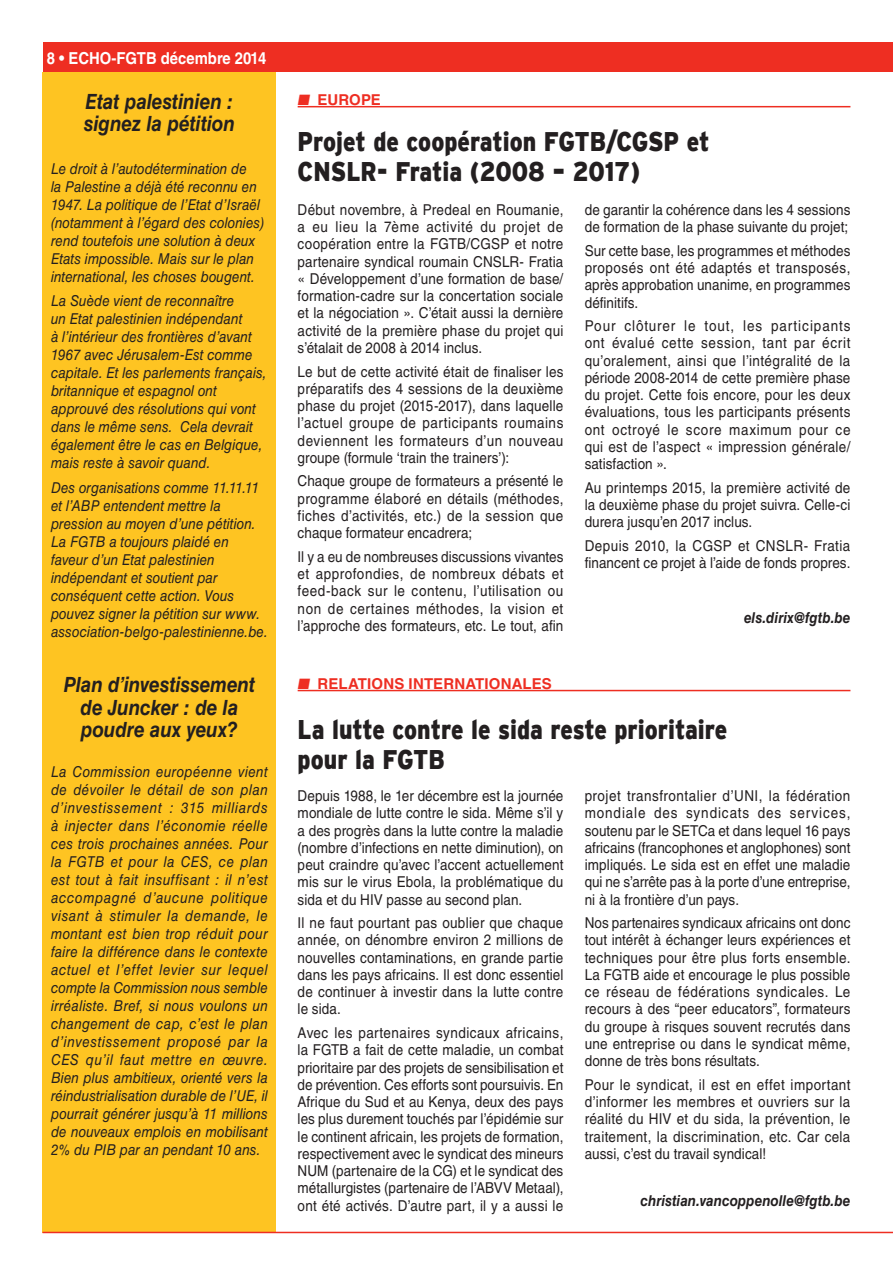
<style>
.page{position:relative;width:893px;height:1263px;background:#fff}
.page>*{position:absolute;margin:0;border:0;box-sizing:border-box;transform-origin:0 0}
.TITEL_18_20{font:900 27px "Interstate";color:#231f20;scale:.85 1}
.KADERTEKST_10_12{font:italic 700 21px/22.5px "Helvetica LT Std";letter-spacing:-.005em;color:#231f20;scale:.9 1}
.t1{font:700 16.5px "Helvetica LT Std";color:#fff;scale:.9 1}
.BODY_ECHO_10_12{font:15px/17.2px "Helvetica LT Std";letter-spacing:.005em;color:#231f20;text-align:justify;scale:.9 1}
.KADERTEKST_10_12-2{font:italic 15px/18px "Helvetica LT Std";color:#231f20;scale:.9 1}
.BODY_ECHO_10_12-2{font:italic 700 15px "Helvetica LT Std";color:#231f20;scale:.9 1}
.t2{font:700 15px "Helvetica LT Std";letter-spacing:.01em;color:#ee2e22}
</style>
<div class="page">
<div style="left:43px;top:43px;width:850px;height:29px;background:#ee2e22"></div>
<div style="left:43px;top:72px;width:233px;height:1161px;background:#fec422"></div>
<hr style="left:43px;top:1232px;width:850px;height:1px;background:#ee2e22">
<hr style="left:298px;top:106px;width:552px;height:1px;background:#ee2e22">
<hr style="left:298px;top:690px;width:552px;height:1px;background:#ee2e22">
<p class="t1" style="left:47px;top:48px;width:246px">8 • ECHO-FGTB décembre 2014</p>
<p class="KADERTEKST_10_12" style="left:84px;top:90px;width:169px">Etat palestinien : signez la pétition</p>
<p class="KADERTEKST_10_12-2" style="left:51px;top:160px;width:238px">Le droit à l’autodétermination de<br>la Palestine a déjà été reconnu en 1947. La politique de l’Etat d’Israël (notamment à l’égard des colonies) rend toutefois une solution à deux Etats impossible. Mais sur le plan international, les choses bougent.</p>
<p class="KADERTEKST_10_12-2" style="left:51px;top:292px;width:241px">La Suède vient de reconnaître<br>un Etat palestinien indépendant<br>à l’intérieur des frontières d’avant<br>1967 avec Jérusalem-Est comme capitale. Et les parlements français, britannique et espagnol ont approuvé des résolutions qui vont dans le même sens. Cela devrait également être le cas en Belgique, mais reste à savoir quand.</p>
<p class="KADERTEKST_10_12-2" style="left:51px;top:478px;width:242px">Des organisations comme 11.11.11 et l’ABP entendent mettre la pression au moyen d’une pétition.<br>La FGTB a toujours plaidé en faveur d’un Etat palestinien indépendant et soutient par conséquent cette action. Vous pouvez signer la pétition sur www. association-belgo-palestinienne.be.</p>
<p class="KADERTEKST_10_12" style="left:64px;top:673px;width:214px;text-align:center">Plan d’investissement de Juncker : de la poudre aux yeux?</p>
<p class="KADERTEKST_10_12-2" style="left:51px;top:763px;width:242px;text-align:justify">La Commission européenne vient de dévoiler le détail de son plan d’investissement : 315 milliards à injecter dans l’économie réelle ces trois prochaines années. Pour la FGTB et pour la CES, ce plan est tout à fait insuffisant : il n’est accompagné d’aucune politique visant à stimuler la demande, le montant est bien trop réduit pour faire la différence dans le contexte actuel et l’effet levier sur lequel compte la Commission nous semble irréaliste. Bref, si nous voulons un changement de cap, c’est le plan d’investissement proposé par la CES qu’il faut mettre en œuvre.<br>Bien plus ambitieux, orienté vers la réindustrialisation durable de l’UE, il pourrait générer jusqu’à 11 millions de nouveaux emplois en mobilisant 2% du PIB par an pendant 10 ans.</p>
<p class="t2" style="left:298px;top:90px;width:85px">■ EUROPE</p>
<p class="TITEL_18_20" style="left:298px;top:126px;width:486px">Projet de coopération FGTB/CGSP et</p>
<p class="TITEL_18_20" style="left:298px;top:156px;width:405px">CNSLR- Fratia (2008 – 2017)</p>
<p class="BODY_ECHO_10_12" style="left:298px;top:201px;width:297px">Début novembre, à Predeal en Roumanie, a eu lieu la 7ème activité du projet de coopération entre la FGTB/CGSP et notre partenaire syndical roumain CNSLR- Fratia « Développement d’une formation de base/ formation-cadre sur la concertation sociale et la négociation ». C’était aussi la dernière activité de la première phase du projet qui s’étalait de 2008 à 2014 inclus.</p>
<p class="BODY_ECHO_10_12" style="left:298px;top:363px;width:297px">Le but de cette activité était de finaliser les préparatifs des 4 sessions de la deuxième phase du projet (2015-2017), dans laquelle l’actuel groupe de participants roumains deviennent les formateurs d’un nouveau groupe (formule ‘train the trainers’):</p>
<p class="BODY_ECHO_10_12" style="left:298px;top:472px;width:297px">Chaque groupe de formateurs a présenté le programme élaboré en détails (méthodes, fiches d’activités, etc.) de la session que chaque formateur encadrera;</p>
<p class="BODY_ECHO_10_12" style="left:298px;top:548px;width:297px">Il y a eu de nombreuses discussions vivantes et approfondies, de nombreux débats et feed-back sur le contenu, l’utilisation ou non de certaines méthodes, la vision et l’approche des formateurs, etc. Le tout, afin</p>
<p class="BODY_ECHO_10_12" style="left:585px;top:201px;width:297px">de garantir la cohérence dans les 4 sessions de formation de la phase suivante du projet;</p>
<p class="BODY_ECHO_10_12" style="left:585px;top:242px;width:297px">Sur cette base, les programmes et méthodes proposés ont été adaptés et transposés, après approbation unanime, en programmes définitifs.</p>
<p class="BODY_ECHO_10_12" style="left:585px;top:317px;width:297px">Pour clôturer le tout, les participants ont évalué cette session, tant par écrit qu’oralement, ainsi que l’intégralité de la période 2008-2014 de cette première phase du projet. Cette fois encore, pour les deux évaluations, tous les participants présents ont octroyé le score maximum pour ce qui est de l’aspect « impression générale/ satisfaction ».</p>
<p class="BODY_ECHO_10_12" style="left:585px;top:479px;width:297px">Au printemps 2015, la première activité de la deuxième phase du projet suivra. Celle-ci durera jusqu’en 2017 inclus.</p>
<p class="BODY_ECHO_10_12" style="left:585px;top:537px;width:297px">Depuis 2010, la CGSP et CNSLR- Fratia financent ce projet à l’aide de fonds propres.</p>
<p class="BODY_ECHO_10_12-2" style="left:744px;top:608px;width:120px">els.dirix@fgtb.be</p>
<p class="t2" style="left:298px;top:674px;width:256px">■ RELATIONS INTERNATIONALES</p>
<p class="TITEL_18_20" style="left:298px;top:714px;width:507px">La lutte contre le sida reste prioritaire</p>
<p class="TITEL_18_20" style="left:298px;top:744px;width:175px">pour la FGTB</p>
<p class="BODY_ECHO_10_12" style="left:298px;top:787px;width:297px">Depuis 1988, le 1er décembre est la journée mondiale de lutte contre le sida. Même s’il y a des progrès dans la lutte contre la maladie (nombre d’infections en nette diminution), on peut craindre qu’avec l’accent actuellement mis sur le virus Ebola, la problématique du sida et du HIV passe au second plan.</p>
<p class="BODY_ECHO_10_12" style="left:298px;top:914px;width:297px">Il ne faut pourtant pas oublier que chaque année, on dénombre environ 2 millions de nouvelles contaminations, en grande partie dans les pays africains. Il est donc essentiel de continuer à investir dans la lutte contre le sida.</p>
<p class="BODY_ECHO_10_12" style="left:298px;top:1024px;width:297px">Avec les partenaires syndicaux africains, la FGTB a fait de cette maladie, un combat prioritaire par des projets de sensibilisation et de prévention. Ces efforts sont poursuivis. En Afrique du Sud et au Kenya, deux des pays les plus durement touchés par l’épidémie sur le continent africain, les projets de formation, respectivement avec le syndicat des mineurs NUM (partenaire de la CG) et le syndicat des métallurgistes (partenaire de l’ABVV Metaal), ont été activés. D’autre part, il y a aussi le</p>
<p class="BODY_ECHO_10_12" style="left:585px;top:787px;width:297px">projet transfrontalier d’UNI, la fédération mondiale des syndicats des services, soutenu par le SETCa et dans lequel 16 pays africains (francophones et anglophones) sont impliqués. Le sida est en effet une maladie qui ne s’arrête pas à la porte d’une entreprise, ni à la frontière d’un pays.</p>
<p class="BODY_ECHO_10_12" style="left:585px;top:914px;width:297px">Nos partenaires syndicaux africains ont donc tout intérêt à échanger leurs expériences et techniques pour être plus forts ensemble.<br>La FGTB aide et encourage le plus possible ce réseau de fédérations syndicales. Le recours à des “peer educators”, formateurs du groupe à risques souvent recrutés dans une entreprise ou dans le syndicat même, donne de très bons résultats.</p>
<p class="BODY_ECHO_10_12" style="left:585px;top:1076px;width:297px">Pour le syndicat, il est en effet important d’informer les membres et ouvriers sur la réalité du HIV et du sida, la prévention, le traitement, la discrimination, etc. Car cela aussi, c’est du travail syndical!</p>
<p class="BODY_ECHO_10_12-2" style="left:640px;top:1192px;width:235px">christian.vancoppenolle@fgtb.be</p>
</div>
